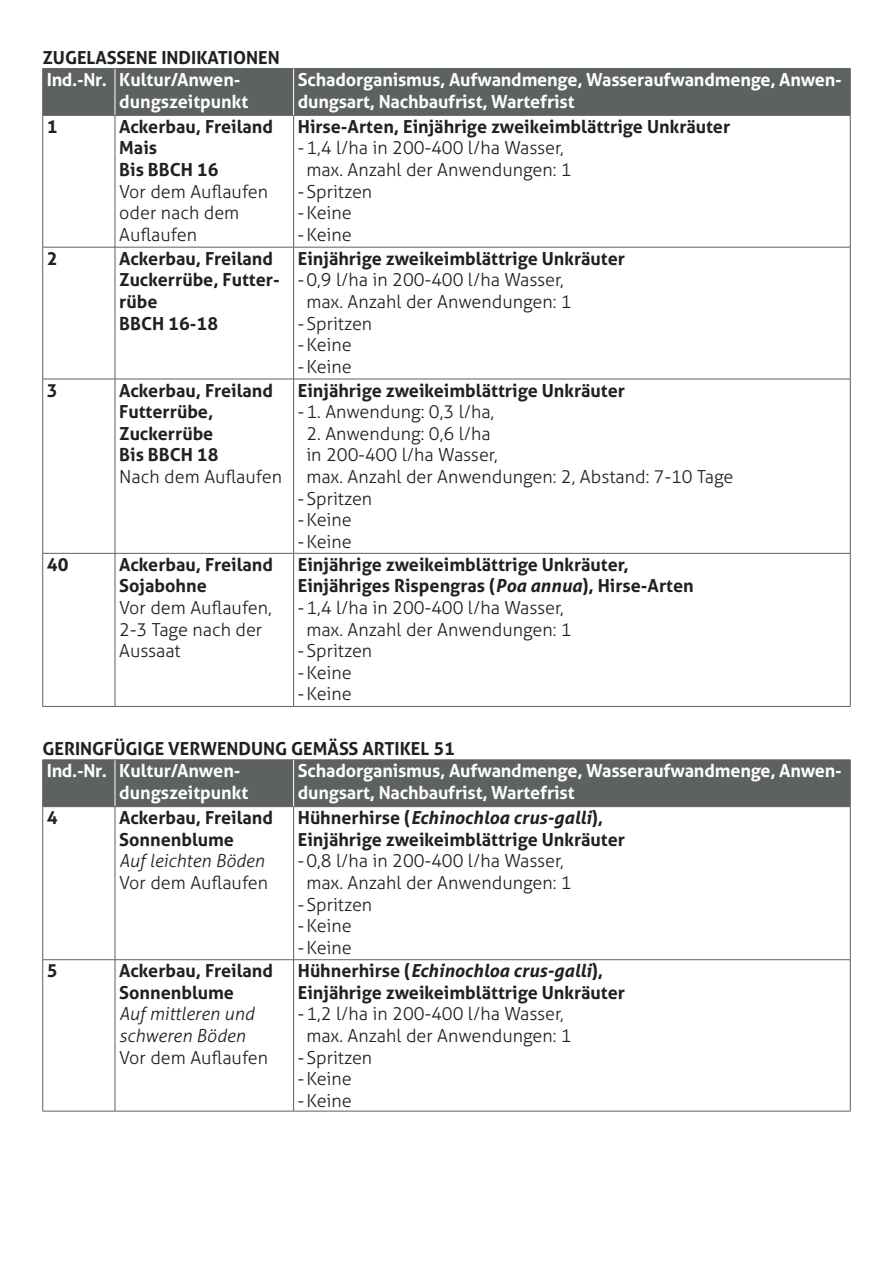
<style>
.page{position:relative;width:893px;height:1263px;background:#fff}
.page>*{position:absolute;margin:0;border:0;box-sizing:border-box;transform-origin:0 0}
.Zellenüberschrift{font:700 18px/21.6px "Aller";color:#231f20}
.Zellenüberschrift-2{font:300 18px/21.6px "Aller";color:#231f20;text-align:center}
.t1{font:700 18px/21.6px "Aller";letter-spacing:-.01em;color:#fff}
.Zelle_normal{font:300 18px/21.6px "Aller";color:#231f20}
.Zelle_normal-2{font:700 18px "Aller";color:#231f20}
.s1{font-style:italic}
.s2{font-weight:300;font-style:italic}
</style>
<div class="page">
<div style="left:43px;top:69px;width:807px;height:46px;background:#5d6161"></div>
<hr style="left:115px;top:69px;width:1px;height:46px;background:#fff">
<hr style="left:42px;top:116px;width:1px;height:131px;background:#5d6161">
<hr style="left:850px;top:116px;width:1px;height:131px;background:#5d6161">
<hr style="left:115px;top:116px;width:1px;height:131px;background:#5d6161">
<hr style="left:293px;top:116px;width:1px;height:131px;background:#5d6161">
<hr style="left:43px;top:247px;width:72px;height:1px;background:#5d6161">
<hr style="left:115px;top:247px;width:179px;height:1px;background:#5d6161">
<hr style="left:115px;top:247px;width:1px;height:132px;background:#5d6161">
<hr style="left:294px;top:247px;width:556px;height:1px;background:#5d6161">
<hr style="left:293px;top:247px;width:1px;height:132px;background:#5d6161">
<hr style="left:43px;top:379px;width:72px;height:1px;background:#5d6161">
<hr style="left:115px;top:379px;width:179px;height:1px;background:#5d6161">
<hr style="left:115px;top:379px;width:1px;height:174px;background:#5d6161">
<hr style="left:294px;top:379px;width:556px;height:1px;background:#5d6161">
<hr style="left:293px;top:379px;width:1px;height:174px;background:#5d6161">
<hr style="left:43px;top:553px;width:72px;height:1px;background:#5d6161">
<hr style="left:115px;top:553px;width:179px;height:1px;background:#5d6161">
<hr style="left:115px;top:553px;width:1px;height:153px;background:#5d6161">
<hr style="left:294px;top:553px;width:556px;height:1px;background:#5d6161">
<hr style="left:293px;top:553px;width:1px;height:153px;background:#5d6161">
<hr style="left:42px;top:247px;width:1px;height:132px;background:#5d6161">
<hr style="left:850px;top:247px;width:1px;height:132px;background:#5d6161">
<hr style="left:42px;top:379px;width:1px;height:174px;background:#5d6161">
<hr style="left:850px;top:379px;width:1px;height:174px;background:#5d6161">
<hr style="left:42px;top:553px;width:1px;height:153px;background:#5d6161">
<hr style="left:850px;top:553px;width:1px;height:153px;background:#5d6161">
<hr style="left:43px;top:706px;width:72px;height:1px;background:#5d6161">
<hr style="left:115px;top:706px;width:179px;height:1px;background:#5d6161">
<hr style="left:294px;top:706px;width:556px;height:1px;background:#5d6161">
<hr style="left:43px;top:68px;width:72px;height:1px;background:#5d6161">
<hr style="left:42px;top:69px;width:1px;height:46px;background:#5d6161">
<hr style="left:115px;top:68px;width:179px;height:1px;background:#5d6161">
<hr style="left:294px;top:68px;width:556px;height:1px;background:#5d6161">
<hr style="left:850px;top:69px;width:1px;height:46px;background:#5d6161">
<hr style="left:43px;top:115px;width:72px;height:1px;background:#5d6161">
<hr style="left:115px;top:115px;width:179px;height:1px;background:#5d6161">
<hr style="left:294px;top:115px;width:556px;height:1px;background:#5d6161">
<hr style="left:293px;top:69px;width:1px;height:46px;background:#fff">
<div style="left:43px;top:761px;width:807px;height:45px;background:#5d6161"></div>
<hr style="left:115px;top:760px;width:1px;height:46px;background:#fff">
<hr style="left:43px;top:760px;width:72px;height:1px;background:#5d6161">
<hr style="left:42px;top:760px;width:1px;height:46px;background:#5d6161">
<hr style="left:115px;top:760px;width:179px;height:1px;background:#5d6161">
<hr style="left:294px;top:760px;width:556px;height:1px;background:#5d6161">
<hr style="left:850px;top:760px;width:1px;height:46px;background:#5d6161">
<hr style="left:43px;top:806px;width:72px;height:1px;background:#5d6161">
<hr style="left:115px;top:806px;width:179px;height:1px;background:#5d6161">
<hr style="left:294px;top:806px;width:556px;height:1px;background:#5d6161">
<hr style="left:293px;top:760px;width:1px;height:46px;background:#fff">
<hr style="left:42px;top:807px;width:1px;height:152px;background:#5d6161">
<hr style="left:850px;top:807px;width:1px;height:152px;background:#5d6161">
<hr style="left:42px;top:960px;width:1px;height:151px;background:#5d6161">
<hr style="left:850px;top:960px;width:1px;height:151px;background:#5d6161">
<hr style="left:115px;top:807px;width:1px;height:152px;background:#5d6161">
<hr style="left:293px;top:807px;width:1px;height:152px;background:#5d6161">
<hr style="left:43px;top:959px;width:72px;height:1px;background:#5d6161">
<hr style="left:115px;top:959px;width:179px;height:1px;background:#5d6161">
<hr style="left:115px;top:960px;width:1px;height:151px;background:#5d6161">
<hr style="left:294px;top:959px;width:556px;height:1px;background:#5d6161">
<hr style="left:293px;top:960px;width:1px;height:151px;background:#5d6161">
<hr style="left:43px;top:1111px;width:72px;height:1px;background:#5d6161">
<hr style="left:115px;top:1111px;width:179px;height:1px;background:#5d6161">
<hr style="left:294px;top:1111px;width:556px;height:1px;background:#5d6161">
<p class="Zellenüberschrift" style="left:43px;top:47px;width:239px">ZUGELASSENE INDIKATIONEN</p>
<p class="t1" style="left:47px;top:69px;width:62px">Ind.-Nr.</p>
<p class="t1" style="left:119px;top:69px;width:131px">Kultur/Anwen&shy;dungszeitpunkt</p>
<p class="t1" style="left:298px;top:69px;width:546px">Schadorganismus, Aufwandmenge, Wasseraufwandmenge, Anwen&shy;dungsart, Nachbaufrist, Wartefrist</p>
<p class="Zellenüberschrift" style="left:47px;top:116px;width:12px">1</p>
<p class="Zellenüberschrift" style="left:119px;top:116px;width:155px">Ackerbau, Freiland</p>
<p class="Zellenüberschrift" style="left:119px;top:137px;width:39px">Mais</p>
<p class="Zelle_normal-2" style="left:119px;top:159px;width:101px">Bis BBCH 16</p>
<p class="Zelle_normal" style="left:119px;top:180px;width:150px">Vor dem Auflaufen oder nach dem<br>Auflaufen</p>
<p class="Zellenüberschrift" style="left:298px;top:116px;width:434px">Hirse-Arten, Einjährige zweikeimblättrige Unkräuter</p>
<p class="Zellenüberschrift-2" style="left:298px;top:137px;width:275px">- 1,4 l/ha in 200-400 l/ha Wasser, max. Anzahl der Anwendungen: 1</p>
<p class="Zellenüberschrift-2" style="left:298px;top:180px;width:76px">- Spritzen</p>
<p class="Zellenüberschrift-2" style="left:298px;top:202px;width:55px">- Keine</p>
<p class="Zellenüberschrift-2" style="left:298px;top:224px;width:55px">- Keine</p>
<p class="Zellenüberschrift" style="left:47px;top:247px;width:12px">2</p>
<p class="Zellenüberschrift" style="left:119px;top:247px;width:155px">Ackerbau, Freiland</p>
<p class="Zellenüberschrift" style="left:119px;top:269px;width:162px">Zuckerrübe, Futter&shy;rübe</p>
<p class="Zelle_normal-2" style="left:119px;top:312px;width:100px">BBCH 16-18</p>
<p class="Zellenüberschrift" style="left:47px;top:379px;width:12px">3</p>
<p class="Zellenüberschrift" style="left:119px;top:379px;width:155px">Ackerbau, Freiland</p>
<p class="Zellenüberschrift" style="left:119px;top:401px;width:96px">Futterrübe,<br>Zuckerrübe</p>
<p class="Zelle_normal-2" style="left:119px;top:444px;width:101px">Bis BBCH 18</p>
<p class="Zelle_normal" style="left:119px;top:466px;width:164px">Nach dem Auflaufen</p>
<p class="Zellenüberschrift" style="left:298px;top:247px;width:329px">Einjährige zweikeimblättrige Unkräuter</p>
<p class="Zellenüberschrift-2" style="left:298px;top:269px;width:275px">- 0,9 l/ha in 200-400 l/ha Wasser, max. Anzahl der Anwendungen: 1</p>
<p class="Zellenüberschrift-2" style="left:298px;top:312px;width:76px">- Spritzen</p>
<p class="Zellenüberschrift-2" style="left:298px;top:334px;width:55px">- Keine</p>
<p class="Zellenüberschrift-2" style="left:298px;top:356px;width:55px">- Keine</p>
<p class="Zellenüberschrift" style="left:298px;top:379px;width:329px">Einjährige zweikeimblättrige Unkräuter</p>
<p class="Zellenüberschrift-2" style="left:298px;top:401px;width:198px">- 1. Anwendung: 0,3 l/ha,</p>
<p class="Zellenüberschrift-2" style="left:306px;top:423px;width:429px;text-align:left">2. Anwendung: 0,6 l/ha<br>in 200-400 l/ha Wasser,<br>max. Anzahl der Anwendungen: 2, Abstand: 7-10 Tage</p>
<p class="Zellenüberschrift-2" style="left:298px;top:487px;width:76px">- Spritzen</p>
<p class="Zellenüberschrift-2" style="left:298px;top:509px;width:55px">- Keine</p>
<p class="Zellenüberschrift-2" style="left:298px;top:531px;width:55px">- Keine</p>
<p class="Zellenüberschrift" style="left:298px;top:553px;width:397px">Einjährige zweikeimblättrige Unkräuter,<br>Einjähriges Rispengras (<span class="s1">Poa annua</span>), Hirse-Arten</p>
<p class="Zellenüberschrift-2" style="left:298px;top:597px;width:275px">- 1,4 l/ha in 200-400 l/ha Wasser, max. Anzahl der Anwendungen: 1</p>
<p class="Zellenüberschrift-2" style="left:298px;top:640px;width:76px">- Spritzen</p>
<p class="Zellenüberschrift-2" style="left:298px;top:662px;width:55px">- Keine</p>
<p class="Zellenüberschrift-2" style="left:298px;top:683px;width:55px">- Keine</p>
<p class="Zellenüberschrift" style="left:43px;top:738px;width:414px">GERINGFÜGIGE VERWENDUNG GEMÄSS ARTIKEL 51</p>
<p class="t1" style="left:47px;top:760px;width:62px">Ind.-Nr.</p>
<p class="t1" style="left:119px;top:760px;width:131px">Kultur/Anwen&shy;dungszeitpunkt</p>
<p class="t1" style="left:298px;top:760px;width:546px">Schadorganismus, Aufwandmenge, Wasseraufwandmenge, Anwen&shy;dungsart, Nachbaufrist, Wartefrist</p>
<p class="Zellenüberschrift" style="left:47px;top:807px;width:12px">4</p>
<p class="Zellenüberschrift" style="left:119px;top:807px;width:155px">Ackerbau, Freiland<br>Sonnenblume<br><span class="s2">Auf leichten Böden</span></p>
<p class="Zelle_normal" style="left:119px;top:872px;width:150px">Vor dem Auflaufen</p>
<p class="Zellenüberschrift" style="left:47px;top:553px;width:23px">40</p>
<p class="Zellenüberschrift" style="left:119px;top:553px;width:155px">Ackerbau, Freiland</p>
<p class="Zellenüberschrift" style="left:119px;top:575px;width:89px">Sojabohne</p>
<p class="Zellenüberschrift-2" style="left:119px;top:597px;width:154px;text-align:left">Vor dem Auflaufen,<br>2-3 Tage nach der<br>Aussaat</p>
<p class="Zellenüberschrift" style="left:298px;top:807px;width:329px">Hühnerhirse (<span class="s1">Echinochloa crus-galli</span>),<br>Einjährige zweikeimblättrige Unkräuter</p>
<p class="Zellenüberschrift-2" style="left:298px;top:850px;width:275px">- 0,8 l/ha in 200-400 l/ha Wasser, max. Anzahl der Anwendungen: 1</p>
<p class="Zellenüberschrift-2" style="left:298px;top:893px;width:76px">- Spritzen</p>
<p class="Zellenüberschrift-2" style="left:298px;top:915px;width:55px">- Keine</p>
<p class="Zellenüberschrift-2" style="left:298px;top:936px;width:55px">- Keine</p>
<p class="Zellenüberschrift" style="left:47px;top:960px;width:12px">5</p>
<p class="Zellenüberschrift" style="left:119px;top:960px;width:155px">Ackerbau, Freiland<br>Sonnenblume<br><span class="s2">Auf mittleren und schweren Böden</span></p>
<p class="Zelle_normal" style="left:119px;top:1046px;width:150px">Vor dem Auflaufen</p>
<p class="Zellenüberschrift" style="left:298px;top:960px;width:329px">Hühnerhirse (<span class="s1">Echinochloa crus-galli</span>),<br>Einjährige zweikeimblättrige Unkräuter</p>
<p class="Zellenüberschrift-2" style="left:298px;top:1003px;width:275px">- 1,2 l/ha in 200-400 l/ha Wasser, max. Anzahl der Anwendungen: 1</p>
<p class="Zellenüberschrift-2" style="left:298px;top:1046px;width:76px">- Spritzen</p>
<p class="Zellenüberschrift-2" style="left:298px;top:1068px;width:55px">- Keine</p>
<p class="Zellenüberschrift-2" style="left:298px;top:1090px;width:55px">- Keine</p>
</div>
